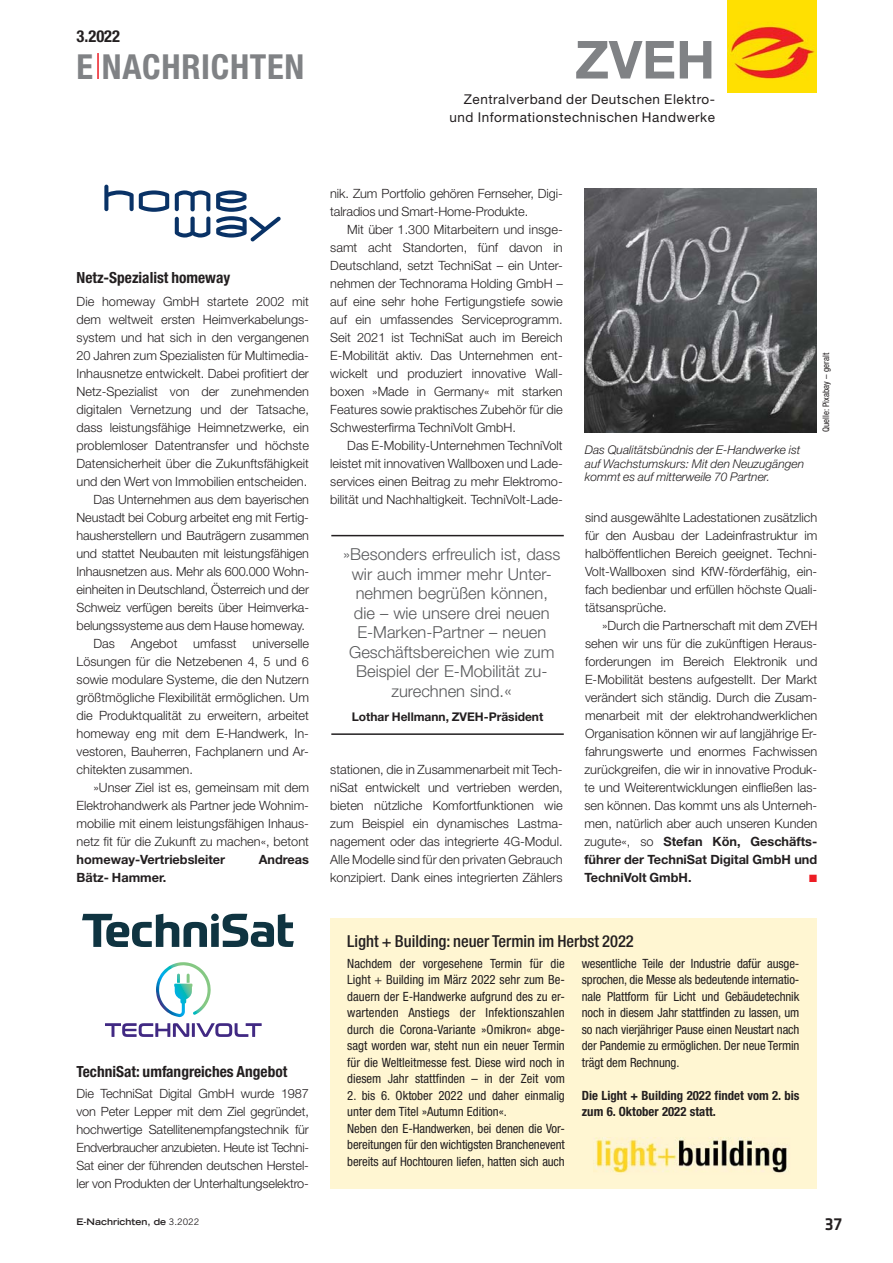
<style>
.page{position:relative;width:893px;height:1263px;background:#fff}
.page>*{position:absolute;margin:0;border:0;box-sizing:border-box;transform-origin:0 0}
.t1{font:700 52.5px "Helvetica Neue LT Std";color:#808285}
.t2{font:700 condensed 34.5px "Helvetica Neue LT Std";letter-spacing:.02em;color:#808285}
.t3{font:500 18px "Klavika Basic";color:#231f20}
.t4{font:300 16.5px/19.5px "Helvetica Neue LT Std";color:#58595b;text-align:center}
.t5{font:500 condensed 16.5px "Helvetica Neue LT Std";color:#231f20}
.t6{font:700 condensed 16.5px "Helvetica Neue LT Std";color:#231f20}
.t7{font:700 condensed 15.3px "Helvetica Neue LT Std";color:#231f20}
.t8{font:13.5px/18px "Helvetica Neue LT Std";letter-spacing:.04em;color:#231f20;text-align:right}
.t9{font:300 12.75px/18px "Helvetica Neue LT Std";color:#231f20;text-align:justify}
.t10{font:condensed 12.75px/16.5px "Helvetica Neue LT Std";letter-spacing:-.01em;color:#231f20;text-align:justify}
.t11{font:700 condensed 12.75px/16.5px "Helvetica Neue LT Std";color:#231f20}
.t12{font:700 12.75px "Helvetica Neue LT Std";color:#231f20}
.t13{font:italic 300 12px/13.5px "Helvetica Neue LT Std";color:#231f20}
.t14{font:700 12px "Helvetica Neue LT Std";color:#231f20}
.t15{font:10.5px "Zapf Dingbats Std";color:#ed1c24}
.t16{font:700 expanded 9px "Trade Gothic LT Std";color:#231f20}
.t17{font:condensed 9px "Helvetica Neue LT Std";color:#231f20}
.s1{font-weight:400;font-stretch:normal}
.s2{font-family:"The Sans Os F"}
.s3{font-weight:700}
</style>
<div class="page">
<img style="left:727px;top:0;width:89px;height:93px">
<hr style="left:97px;top:53px;width:2px;height:26px;background:#ed1c24">
<img style="left:584px;top:188px;width:233px;height:244px">
<div style="left:330px;top:918px;width:486px;height:270px;background:#fff6d2"></div>
<img style="left:596px;top:1137px;width:192px;height:36px">
<svg style="left:104px;top:185px;width:65px;height:27px"></svg>
<svg style="left:175px;top:217px;width:35px;height:20px"></svg>
<svg style="left:175px;top:190px;width:35px;height:21px"></svg>
<svg style="left:216px;top:190px;width:65px;height:51px"></svg>
<svg style="left:105px;top:1023px;width:157px;height:14px"></svg>
<svg style="left:156px;top:962px;width:55px;height:55px"></svg>
<svg style="left:82px;top:914px;width:212px;height:33px"></svg>
<hr style="left:331px;top:535px;width:233px;height:1px;background:#231f20">
<hr style="left:331px;top:733px;width:233px;height:2px;background:#231f20">
<p class="t6" style="left:77px;top:30px;width:45px">3 . 2022</p>
<h2 class="t2" style="left:77px;top:54px;width:229px">E NACHRICHTEN</h2>
<h1 class="t1" style="left:575px;top:41px;width:142px">ZVEH</h1>
<p class="t8" style="left:449px;top:90px;width:267px">Zentralverband der Deutschen Elektro&shy;und Informationstechnischen Handwerke</p>
<p class="t7" style="left:77px;top:272px;width:155px">Netz-Spezialist homeway</p>
<p class="t9" style="left:77px;top:294px;width:234px">Die homeway GmbH startete 2002 mit</p>
<p class="t9" style="left:77px;top:312px;width:234px">dem weltweit ersten Heimverkabelungs-</p>
<p class="t9" style="left:77px;top:330px;width:234px">system und hat sich in den vergangenen</p>
<p class="t9" style="left:77px;top:348px;width:234px">20 Jahren zum Spezialisten für Multimedia-</p>
<p class="t9" style="left:77px;top:366px;width:234px">Inhausnetze entwickelt. Dabei profitiert der</p>
<p class="t9" style="left:77px;top:384px;width:234px">Netz-Spezialist von der zunehmenden</p>
<p class="t9" style="left:77px;top:402px;width:234px">digitalen Vernetzung und der Tatsache,</p>
<p class="t9" style="left:77px;top:420px;width:234px">dass leistungsfähige Heimnetzwerke, ein</p>
<p class="t9" style="left:77px;top:438px;width:234px">problemloser Datentransfer und höchste</p>
<p class="t9" style="left:77px;top:456px;width:234px">Datensicherheit über die Zukunftsfähigkeit</p>
<p class="t9" style="left:77px;top:474px;width:232px">und den Wert von Immobilien entscheiden.</p>
<p class="t9" style="left:94px;top:492px;width:217px">Das Unternehmen aus dem bayerischen</p>
<p class="t9" style="left:77px;top:510px;width:234px">Neustadt bei Coburg arbeitet eng mit Fertig-</p>
<p class="t9" style="left:77px;top:528px;width:234px">hausherstellern und Bauträgern zusammen</p>
<p class="t9" style="left:77px;top:546px;width:234px">und stattet Neubauten mit leistungsfähigen</p>
<p class="t9" style="left:77px;top:564px;width:234px">Inhausnetzen aus. Mehr als 600.000 Wohn-</p>
<p class="t9" style="left:77px;top:582px;width:234px">einheiten in Deutschland, Österreich und der</p>
<p class="t9" style="left:77px;top:600px;width:234px">Schweiz verfügen bereits über Heimverka-</p>
<p class="t9" style="left:77px;top:618px;width:230px">belungssysteme aus dem Hause homeway.</p>
<p class="t9" style="left:94px;top:636px;width:217px">Das Angebot umfasst universelle</p>
<p class="t9" style="left:77px;top:654px;width:234px">Lösungen für die Netzebenen 4, 5 und 6</p>
<p class="t9" style="left:77px;top:672px;width:234px">sowie modulare Systeme, die den Nutzern</p>
<p class="t9" style="left:77px;top:690px;width:234px">größtmögliche Flexibilität ermöglichen. Um</p>
<p class="t9" style="left:77px;top:708px;width:234px">die Produktqualität zu erweitern, arbeitet</p>
<p class="t9" style="left:77px;top:726px;width:234px">homeway eng mit dem E-Handwerk, In-</p>
<p class="t9" style="left:77px;top:744px;width:234px">vestoren, Bauherren, Fachplanern und Ar-</p>
<p class="t9" style="left:77px;top:762px;width:118px">chitekten zusammen.</p>
<p class="t9" style="left:94px;top:780px;width:217px">»Unser Ziel ist es, gemeinsam mit dem</p>
<p class="t9" style="left:77px;top:798px;width:234px">Elektrohandwerk als Partner jede Wohnim-</p>
<p class="t9" style="left:77px;top:816px;width:234px">mobilie mit einem leistungsfähigen Inhaus-</p>
<p class="t9" style="left:77px;top:834px;width:234px">netz fit für die Zukunft zu machen«, betont</p>
<p class="t12" style="left:77px;top:855px;width:150px">homeway-Vertriebsleiter</p>
<p class="t12" style="left:259px;top:855px;width:52px">Andreas</p>
<p class="t12" style="left:77px;top:873px;width:91px">Bätz- Hammer.</p>
<p class="t7" style="left:77px;top:1066px;width:212px">TechniSat: umfangreiches Angebot</p>
<p class="t9" style="left:77px;top:1086px;width:234px">Die TechniSat Digital GmbH wurde 1987 von Peter Lepper mit dem Ziel gegründet, hochwertige Satellitenempfangstechnik für Endverbraucher anzubieten. Heute ist Techni-Sat einer der führenden deutschen Herstel&shy;ler von Produkten der Unterhaltungselektro-</p>
<p class="t16" style="left:77px;top:1216px;width:124px">E-Nachrichten, de <span class="s1">3 . 2022</span></p>
<p class="t9" style="left:330px;top:186px;width:234px">nik. Zum Portfolio gehören Fernseher, Digi&shy;talradios und Smart-Home-Produkte.</p>
<p class="t9" style="left:330px;top:222px;width:234px;text-indent:17px">Mit über 1.300 Mitarbeitern und insge&shy;samt acht Standorten, fünf davon in Deutschland, setzt TechniSat – ein Unter&shy;nehmen der Technorama Holding GmbH – auf eine sehr hohe Fertigungstiefe sowie auf ein umfassendes Serviceprogramm.<br>Seit 2021 ist TechniSat auch im Bereich E-Mobilität aktiv. Das Unternehmen ent&shy;wickelt und produziert innovative Wall&shy;boxen »Made in Germany« mit starken Features sowie praktisches Zubehör für die Schwesterfirma TechniVolt GmbH.</p>
<p class="t9" style="left:330px;top:438px;width:234px;text-indent:17px">Das E-Mobility-Unternehmen TechniVolt leistet mit innovativen Wallboxen und Lade&shy;services einen Beitrag zu mehr Elektromo&shy;bilität und Nachhaltigkeit. TechniVolt-Lade-</p>
<p class="t4" style="left:343px;top:546px;width:219px">»Besonders erfreulich ist, dass wir auch immer mehr Unter&shy;nehmen begrüßen können, die – wie unsere drei neuen<br>E-Marken-Partner – neuen<br>Geschäftsbereichen wie zum<br>Beispiel der E-Mobilität zu&shy;zurechnen sind.<span class="s2">«</span></p>
<p class="t14" style="left:352px;top:712px;width:193px">Lothar Hellmann, ZVEH-Präsident</p>
<p class="t9" style="left:330px;top:762px;width:234px">stationen, die in Zusammenarbeit mit Tech&shy;niSat entwickelt und vertrieben werden, bieten nützliche Komfortfunktionen wie zum Beispiel ein dynamisches Lastma&shy;nagement oder das integrierte 4G-Modul.<br>Alle Modelle sind für den privaten Gebrauch konzipiert. Dank eines integrierten Zählers</p>
<p class="t13" style="left:585px;top:445px;width:221px">Das Qualitätsbündnis der E-Handwerke ist auf Wachstumskurs: Mit den Neuzugängen kommt es auf mitterweile 70 Partner.</p>
<p class="t17" style="left:823px;top:432px;width:80px;rotate:-90deg">Quelle: Pixabay – geralt</p>
<p class="t9" style="left:585px;top:510px;width:234px">sind ausgewählte Ladestationen zusätzlich für den Ausbau der Ladeinfrastruktur im halböffentlichen Bereich geeignet. Techni-Volt-Wallboxen sind KfW-förderfähig, ein&shy;fach bedienbar und erfüllen höchste Quali&shy;tätsansprüche.</p>
<p class="t9" style="left:584px;top:618px;width:234px;text-indent:18px">»Durch die Partnerschaft mit dem ZVEH sehen wir uns für die zukünftigen Heraus&shy;forderungen im Bereich Elektronik und E-Mobilität bestens aufgestellt. Der Markt verändert sich ständig. Durch die Zusam&shy;menarbeit mit der elektrohandwerklichen Organisation können wir auf langjährige Er&shy;fahrungswerte und enormes Fachwissen zurückgreifen, die wir in innovative Produk&shy;te und Weiterentwicklungen einfließen las&shy;sen können. Das kommt uns als Unterneh&shy;men, natürlich aber auch unseren Kunden zugute«, so <span class="s3">Stefan Kön, Geschäfts&shy;führer der TechniSat Digital GmbH und TechniVolt GmbH.</span></p>
<p class="t15" style="left:809px;top:872px;width:9px">■</p>
<p class="t5" style="left:347px;top:935px;width:288px">Light + Building: neuer Termin im Herbst 2022</p>
<p class="t10" style="left:347px;top:956px;width:219px">Nachdem der vorgesehene Termin für die Light + Building im März 2022 sehr zum Be&shy;dauern der E-Handwerke aufgrund des zu er&shy;wartenden Anstiegs der Infektionszahlen durch die Corona-Variante »Omikron« abge&shy;sagt worden war, steht nun ein neuer Termin für die Weltleitmesse fest. Diese wird noch in diesem Jahr stattfinden – in der Zeit vom</p>
<p class="t10" style="left:347px;top:1088px;width:219px;text-align:left">2. bis 6. Oktober 2022 und daher einmalig unter dem Titel »Autumn Edition«.<br>Neben den E-Handwerken, bei denen die Vor&shy;bereitungen für den wichtigsten Branchenevent bereits auf Hochtouren liefen, hatten sich auch</p>
<p class="t10" style="left:582px;top:956px;width:219px">wesentliche Teile der Industrie dafür ausge&shy;sprochen, die Messe als bedeutende internatio&shy;nale Plattform für Licht und Gebäudetechnik noch in diesem Jahr stattfinden zu lassen, um so nach vierjähriger Pause einen Neustart nach der Pandemie zu ermöglichen. Der neue Termin trägt dem Rechnung.</p>
<p class="t11" style="left:582px;top:1088px;width:219px">Die Light + Building 2022 findet vom 2. bis zum 6. Oktober 2022 statt.</p>
<h3 class="t3" style="left:825px;top:1213px;width:19px">37</h3>
</div>
